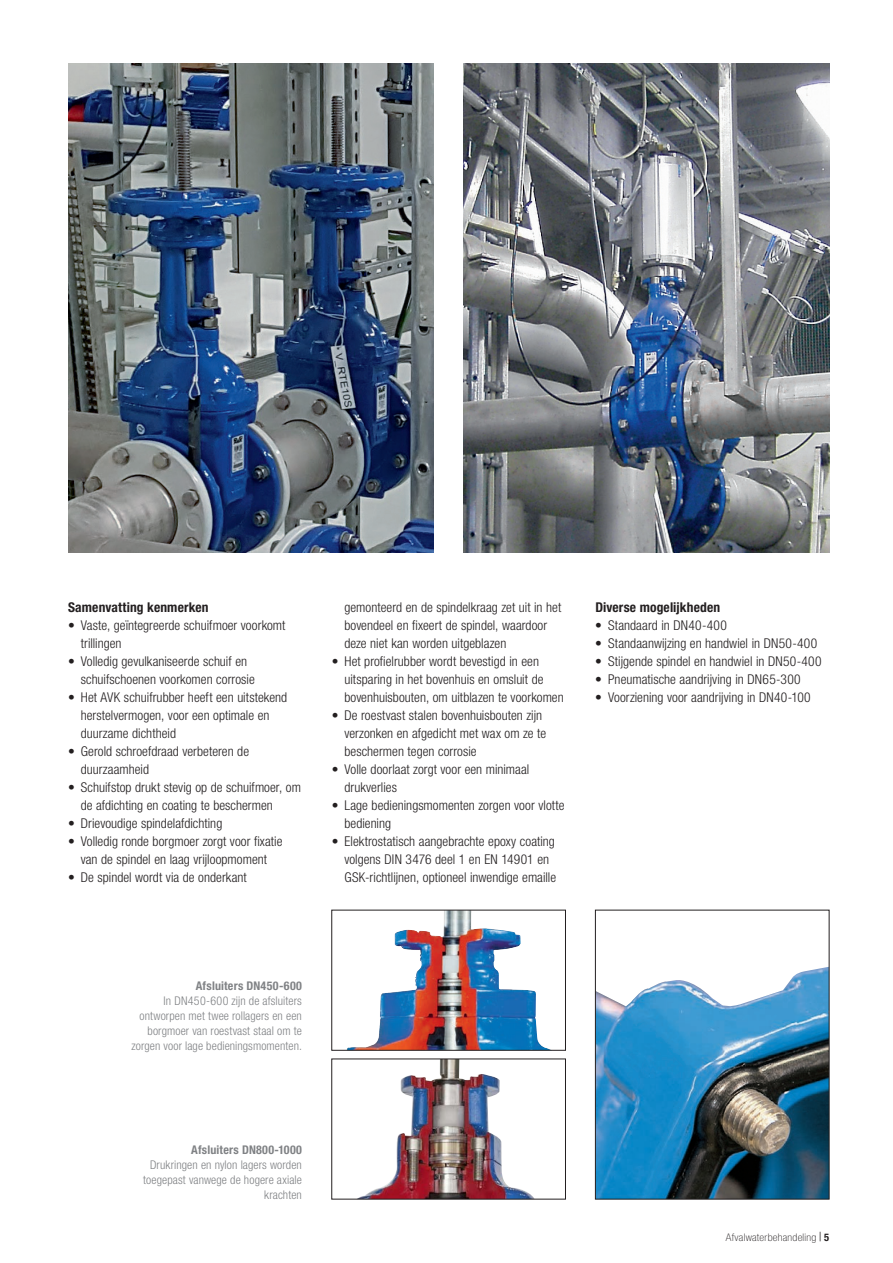
<style>
.page{position:relative;width:893px;height:1263px;background:#fff}
.page>*{position:absolute;margin:0;border:0;box-sizing:border-box;transform-origin:0 0}
.t1{font:300 condensed 13.5px/18px "Helvetica Neue LT Pro";letter-spacing:.005em;color:#231f20}
.SUB_HEADLINES{font:700 condensed 13.5px "Helvetica Neue LT Pro";letter-spacing:.01em;color:#231f20}
.PICTURE_TEXT_right{font:300 condensed 12px/15px "Helvetica Neue LT Pro";letter-spacing:.01em;color:#808285;text-align:right}
.PICTURE_HEADLINE_right{font:700 condensed 12px "Helvetica Neue LT Pro";letter-spacing:.02em;color:#808285}
.t2{font:100 condensed 10.5px "Helvetica Neue LT Pro";letter-spacing:.02em;color:#231f20;scale:1.1 1}
.s1{font-family:"Times New Roman";font-weight:700;font-stretch:normal}
.s2{font-weight:700}
</style>
<div class="page">
<img style="left:597px;top:967px;width:230px;height:230px">
<div style="left:595px;top:910px;width:234px;height:289px;border:1px solid #231f20"></div>
<img style="left:348px;top:912px;width:198px;height:136px">
<img style="left:360px;top:1061px;width:173px;height:136px">
<div style="left:332px;top:1059px;width:234px;height:140px;border:1px solid #231f20"></div>
<img style="left:68px;top:64px;width:366px;height:489px">
<img style="left:463px;top:64px;width:366px;height:489px">
<p class="SUB_HEADLINES" style="left:68px;top:599px;width:142px">Samenvatting kenmerken</p>
<p class="t1" style="left:81px;top:616px;width:206px;text-indent:-13px">• Vaste, geïntegreerde schuifmoer voorkomt trillingen</p>
<p class="t1" style="left:81px;top:652px;width:176px;text-indent:-13px">• Volledig gevulkaniseerde schuif en schuifschoenen voorkomen corrosie</p>
<p class="t1" style="left:81px;top:688px;width:208px;text-indent:-13px">• Het AVK schuifrubber heeft een uitstekend herstelvermogen, voor een optimale en duurzame dichtheid</p>
<p class="t1" style="left:81px;top:742px;width:170px;text-indent:-13px">• Gerold schroefdraad verbeteren de duurzaamheid</p>
<p class="t1" style="left:81px;top:778px;width:222px;text-indent:-13px">• Schuifstop drukt stevig op de schuifmoer, om de afdichting en coating te beschermen</p>
<p class="t1" style="left:68px;top:814px;width:156px">• Drievoudige spindelafdichting</p>
<p class="t1" style="left:68px;top:832px;width:216px;text-align:center">• Volledig ronde borgmoer zorgt voor fixatie van de spindel en laag vrijloopmoment</p>
<p class="t1" style="left:68px;top:868px;width:180px">• De spindel wordt via de onderkant</p>
<p class="t1" style="left:344px;top:598px;width:218px">gemonteerd en de spindelkraag zet uit in het bovendeel en fixeert de spindel, waardoor deze niet kan worden uitgeblazen</p>
<p class="t1" style="left:344px;top:652px;width:221px;text-indent:-13px">• Het profielrubber wordt bevestigd in een uitsparing in het bovenhuis en omsluit de bovenhuisbouten, om uitblazen te voorkomen</p>
<p class="t1" style="left:344px;top:706px;width:203px;text-indent:-13px">• De roestvast stalen bovenhuisbouten zijn verzonken en afgedicht met wax om ze te beschermen tegen corrosie</p>
<p class="t1" style="left:344px;top:760px;width:186px;text-indent:-13px">• Volle doorlaat zorgt voor een minimaal drukverlies</p>
<p class="t1" style="left:344px;top:796px;width:222px;text-indent:-13px">• Lage bedieningsmomenten zorgen voor vlotte bediening</p>
<p class="t1" style="left:344px;top:832px;width:213px;text-indent:-13px">• Elektrostatisch aangebrachte epoxy coating volgens DIN 3476 deel 1 en EN 14901 en<br>GSK-richtlijnen, optioneel inwendige emaille</p>
<p class="SUB_HEADLINES" style="left:595px;top:599px;width:126px">Diverse mogelijkheden</p>
<p class="t1" style="left:595px;top:616px;width:133px">• Standaard in DN40-400</p>
<p class="t1" style="left:595px;top:634px;width:223px">• Standaanwijzing en handwiel in DN50-400</p>
<p class="t1" style="left:595px;top:652px;width:228px">• Stijgende spindel en handwiel in DN50-400</p>
<p class="t1" style="left:595px;top:670px;width:207px">• Pneumatische aandrijving in DN65-300</p>
<p class="t1" style="left:595px;top:688px;width:217px">• Voorziening voor aandrijving in DN40-100</p>
<p class="PICTURE_HEADLINE_right" style="left:196px;top:979px;width:108px">Afsluiters DN450-600</p>
<p class="PICTURE_TEXT_right" style="left:132px;top:993px;width:172px">In DN450-600 zijn de afsluiters ontworpen met twee rollagers en een borgmoer van roestvast staal om te zorgen voor lage bedieningsmomenten.</p>
<p class="PICTURE_HEADLINE_right" style="left:191px;top:1143px;width:112px">Afsluiters DN800-1000</p>
<p class="PICTURE_TEXT_right" style="left:143px;top:1157px;width:160px">Drukringen en nylon lagers worden toegepast vanwege de hogere axiale krachten</p>
<p class="t2" style="left:726px;top:1231px;width:95px">Afvalwaterbehandeling <span class="s1">|</span> <span class="s2">5</span></p>
</div>
